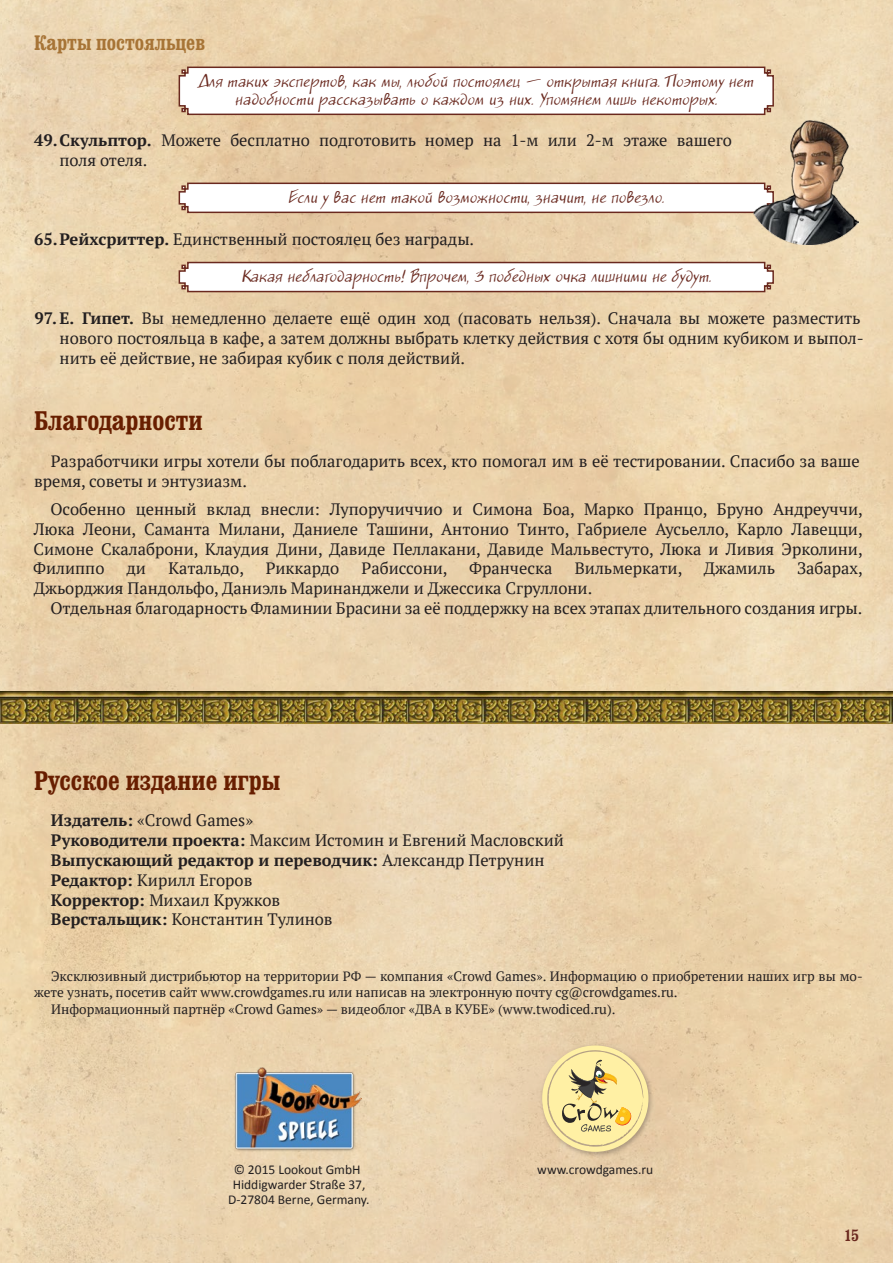
<style>
.page{position:relative;width:893px;height:1263px;background:#fff}
.page>*{position:absolute;margin:0;border:0;box-sizing:border-box;transform-origin:0 0}
.t1{font:27px "SPSL Swordsman C";color:#681e00}
.t2{font:21px "SPSL Swordsman C";color:#a77436}
.t3{font:16.5px/19.8px "PT Serif";color:#231f20}
.t4{font:16.5px "SPSL Swordsman C";color:#6a291f}
.t5{font:italic 15px/18px "Jakob C";letter-spacing:.045em;color:#6a291f;text-align:center}
.t6{font:13.5px "PT Serif";color:#231f20}
.t7{font:13.5px/14.9px "Calibri";color:#231f20;text-align:center}
.s1{font-weight:700}
</style>
<div class="page">
<img style="left:0;top:0;width:893px;height:1263px">
<svg style="left:178px;top:66px;width:597px;height:50px"></svg>
<svg style="left:178px;top:182px;width:576px;height:32px"></svg>
<img style="left:754px;top:121px;width:105px;height:124px">
<svg style="left:178px;top:261px;width:597px;height:32px"></svg>
<img style="left:234px;top:1067px;width:127px;height:85px">
<div style="left:539px;top:1043px;width:115px;height:115px;background:#231f20;opacity:.3"></div>
<svg style="left:542px;top:1045px;width:106px;height:107px;background:#e6d496"></svg>
<img style="left:0;top:691px;width:893px;height:33px">
<p class="t2" style="left:34px;top:31px;width:172px">Карты постояльцев</p>
<p class="t5" style="left:199px;top:73px;width:560px">Длятакихэкспертов,какмы,любойпостоялец — открытаякнига.Поэтому нет надобностирассказыватьо каждом из них.Упомянем лишьнекоторых.</p>
<p class="t3" style="left:60px;top:130px;width:674px;text-indent:-26px"><span class="s1">49.Скульптор.</span> Можете бесплатно подготовить номер на 1-м или 2-м этаже вашего поля отеля.</p>
<p class="t5" style="left:288px;top:189px;width:383px">Еслиу васнет такойвозможности,значит,неповезло.</p>
<p class="t3" style="left:34px;top:229px;width:442px"><span class="s1">65.Рейхсриттер.</span> Единственный постоялец без награды.</p>
<p class="t5" style="left:241px;top:268px;width:477px">Какаянеблагодарность!Впрочем,3 победныхочкалишниминебудут.</p>
<p class="t3" style="left:60px;top:308px;width:806px;text-indent:-25px"><span class="s1">97.Е. Гипет.</span> Вы немедленно делаете ещё один ход (пасовать нельзя). Сначала вы можете разместить нового постояльца в кафе, а затем должны выбрать клетку действия с хотя бы одним кубиком и выпол&shy;нить её действие, не забирая кубик с поля действий.</p>
<h1 class="t1" style="left:34px;top:406px;width:170px">Благодарности</h1>
<p class="t3" style="left:34px;top:451px;width:827px;text-indent:17px">Разработчики игры хотели бы поблагодарить всех, кто помогал им в её тестировании. Спасибо за ваше время, советы и энтузиазм.</p>
<p class="t3" style="left:33px;top:499px;width:831px;text-align:justify;text-indent:17px">Особенно ценный вклад внесли: Лупоручиччио и Симона Боа, Марко Пранцо, Бруно Андреуччи, Люка Леони, Саманта Милани, Даниеле Ташини, Антонио Тинто, Габриеле Аусьелло, Карло Лавецци, Симоне Скалаброни, Клаудия Дини, Давиде Пеллакани, Давиде Мальвестуто, Люка и Ливия Эрколини, Филиппо</p>
<p class="t3" style="left:126px;top:558px;width:21px">ди</p>
<p class="t3" style="left:168px;top:558px;width:77px">Катальдо,</p>
<p class="t3" style="left:266px;top:558px;width:75px">Риккардо</p>
<p class="t3" style="left:362px;top:558px;width:87px">Рабиссони,</p>
<p class="t3" style="left:469px;top:558px;width:85px">Франческа</p>
<p class="t3" style="left:575px;top:558px;width:109px">Вильмеркати,</p>
<p class="t3" style="left:704px;top:558px;width:73px">Джамиль</p>
<p class="t3" style="left:797px;top:558px;width:67px">Забарах,</p>
<p class="t3" style="left:50px;top:578px;width:813px;text-indent:-17px">Джьорджия Пандольфо, Даниэль Маринанджели и Джессика Сгруллони.<br>Отдельная благодарность Фламинии Брасини за её поддержку на всех этапах длительного создания игры.</p>
<h1 class="t1" style="left:34px;top:765px;width:248px">Русское издание игры</h1>
<p class="t3" style="left:51px;top:810px;width:514px"><span class="s1">Издатель:</span> «Crowd Games»<br><span class="s1">Руководители проекта:</span> Максим Истомин и Евгений Масловский <span class="s1">Выпускающий редактор и переводчик:</span> Александр Петрунин <span class="s1">Редактор:</span> Кирилл Егоров<br><span class="s1">Корректор:</span> Михаил Кружков<br><span class="s1">Верстальщик:</span> Константин Тулинов</p>
<p class="t6" style="left:51px;top:968px;width:813px">Эксклюзивный дистрибьютор на территории РФ — компания «Crowd Games». Информацию о приобретении наших игр вы мо-</p>
<p class="t6" style="left:34px;top:984px;width:645px">жете узнать, посетив сайт www.crowdgames.ru или написав на электронную почту cg@crowdgames.ru.</p>
<p class="t6" style="left:51px;top:1000px;width:566px">Информационный партнёр «Crowd Games» — видеоблог «ДВА в КУБЕ» (www.twodiced.ru).</p>
<p class="t7" style="left:228px;top:1162px;width:143px">© 2015 Lookout GmbH<br>Hiddigwarder Straße 37,<br>D-27804 Berne, Germany.</p>
<p class="t7" style="left:537px;top:1162px;width:118px">www.crowdgames.ru</p>
<p class="t4" style="left:844px;top:1226px;width:16px">15</p>
</div>
